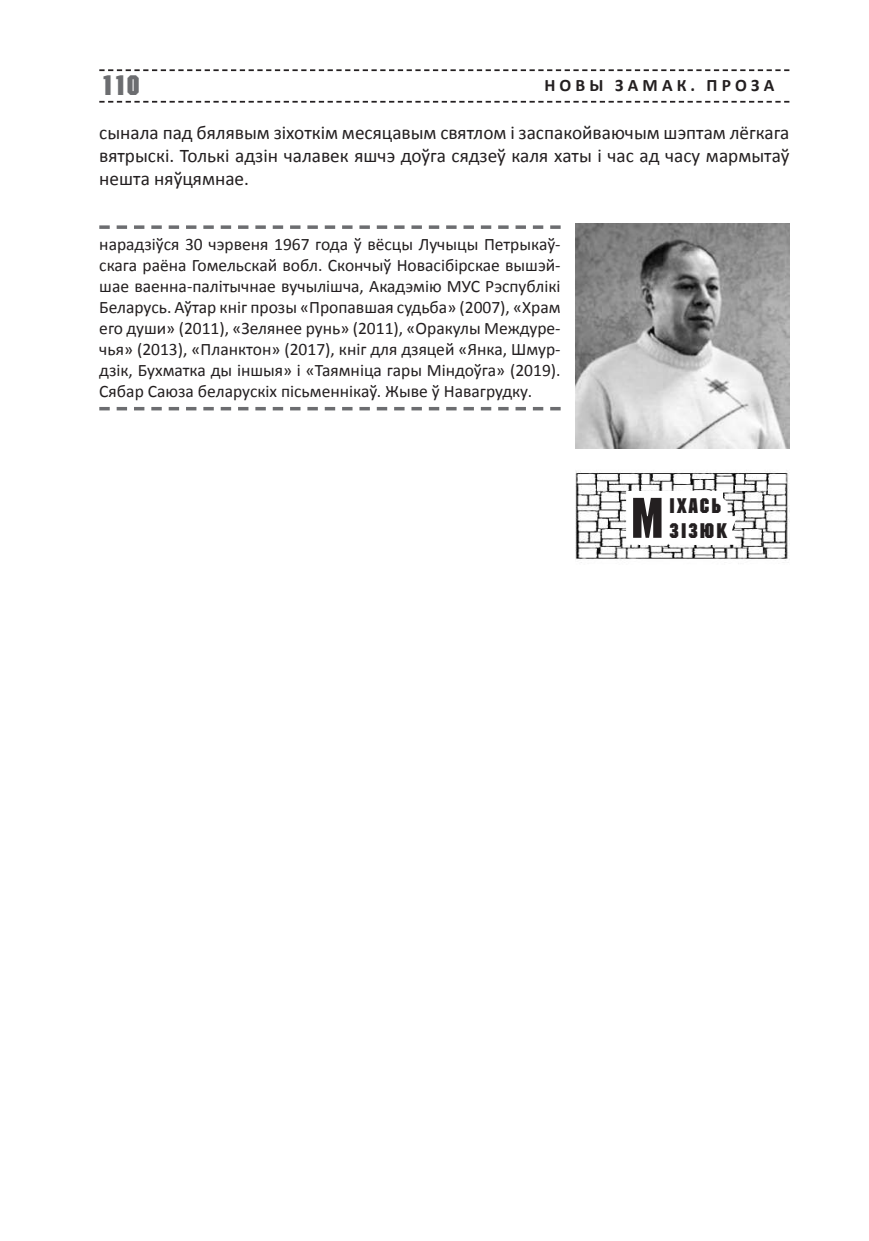
<style>
.page{position:relative;width:869px;height:1241px;background:#fff}
.page>*{position:absolute;margin:0;border:0;box-sizing:border-box;transform-origin:0 0}
.t1{font:57.05px "Machine CTT";color:#231f20}
.t2{font:700 28px "Machine CTT";color:#6c6d70}
.t3{font:700 21px/25.2px "Machine CTT";letter-spacing:.1em;color:#231f20}
.t4{font:19.25px/23.1px "Calibri";color:#231f20;text-align:justify}
.t5{font:17.5px/21px "Calibri";color:#231f20;text-align:justify}
.t6{font:700 17.5px "Calibri";letter-spacing:.24em;color:#231f20}
</style>
<div class="page">
<svg style="left:99px;top:69px;width:690px;height:2px"></svg>
<svg style="left:99px;top:101px;width:690px;height:2px"></svg>
<svg style="left:99px;top:225px;width:461px;height:4px"></svg>
<svg style="left:99px;top:407px;width:461px;height:3px"></svg>
<img style="left:575px;top:224px;width:214px;height:224px">
<img style="left:575px;top:470px;width:214px;height:93px">
<svg style="left:618px;top:346px;width:130px;height:217px"></svg>
<h2 class="t2" style="left:101px;top:69px;width:40px">110</h2>
<p class="t6" style="left:544px;top:74px;width:192px">НОВЫ ЗАМАК. Проза</p>
<p class="t4" style="left:99px;top:121px;width:691px">сынала пад бялявым зіхоткім месяцавым святлом і заспакойваючым шэптам лёгкага вятрыскі. Толькі адзін чалавек яшчэ доўга сядзеў каля хаты і час ад часу мармытаў нешта няўцямнае.</p>
<p class="t5" style="left:99px;top:234px;width:462px">нарадзіўся 30 чэрвеня 1967 года ў вёсцы Лучыцы Петрыкаў&shy;скага раёна Гомельскай вобл. Скончыў Новасібірскае вышэй&shy;шае ваенна-палітычнае вучылішча, Акадэмію МУС Рэспублікі Беларусь. Аўтар кніг прозы «Пропавшая судьба» (2007), «Храм его души» (2011), «Зелянее рунь» (2011), «Оракулы Междуре&shy;чья» (2013), «Планктон» (2017), кніг для дзяцей «Янка, Шмур&shy;дзік, Бухматка ды іншыя» і «Таямніца гары Міндоўга» (2019).<br>Сябар Саюза беларускіх пісьменнікаў. Жыве ў Навагрудку.</p>
<h1 class="t1" style="left:630px;top:484px;width:35px">М</h1>
<p class="t3" style="left:669px;top:491px;width:59px">ІХАСЬ<br>ЗІЗЮК</p>
</div>
